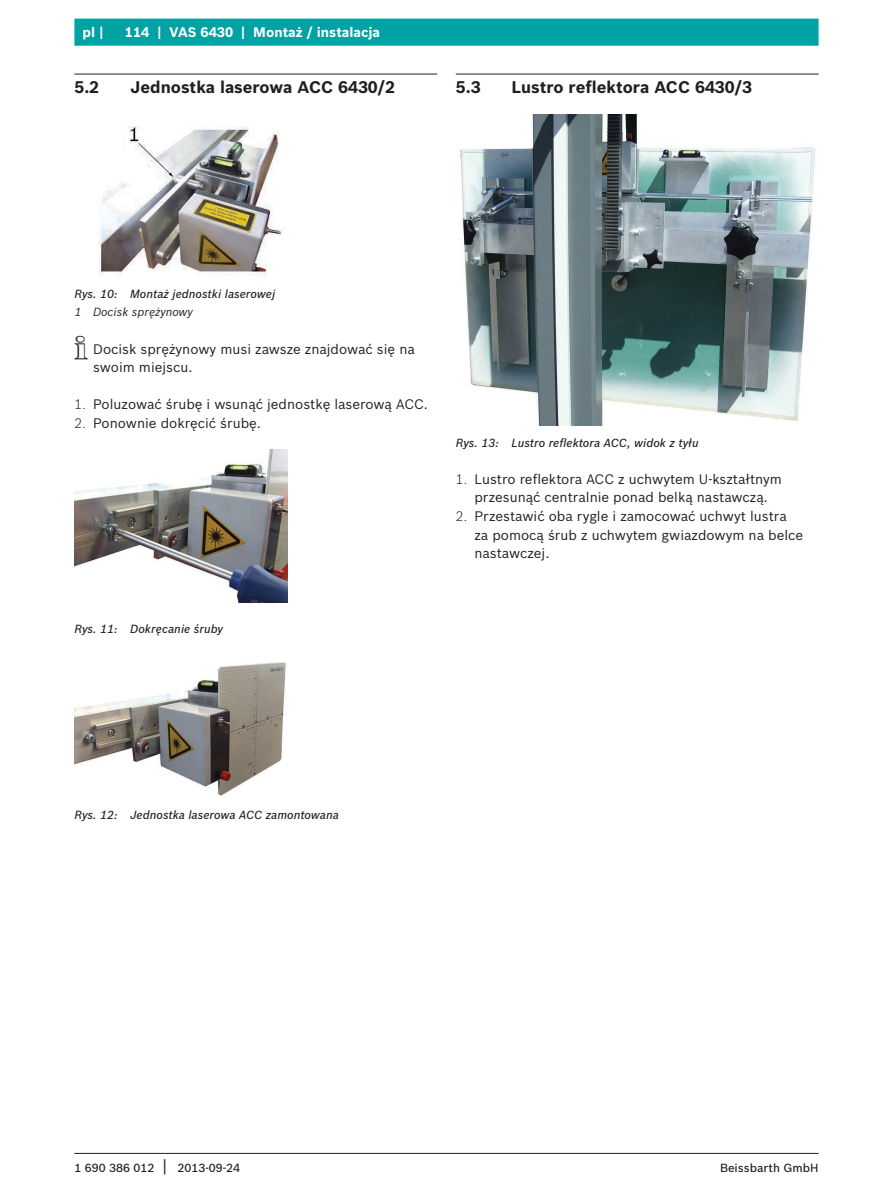
<style>
.page{position:relative;width:893px;height:1191px;background:#fff}
.page>*{position:absolute;margin:0;border:0;box-sizing:border-box;transform-origin:0 0}
.t1{font:700 16.5px "Bosch Sans";color:#231f20}
.t2{font:13.5px/18.6px "Bosch Sans";color:#231f20}
.t3{font:700 13.5px "Bosch Sans";color:#fff}
.t4{font:italic 500 11.55px "Bosch Sans";color:#231f20}
.t5{font:500 11.55px "Bosch Sans";color:#231f20}
.t6{font:italic 11.55px "Bosch Sans";color:#231f20}
.s1{font-family:"AA Diagnostics";font-size:16.5px}
.s2{font-weight:300}
.s3{font-weight:400;font-size:16.5px}
</style>
<div class="page">
<div style="left:74px;top:19px;width:745px;height:27px;background:#00a2a3;border:2px solid #00a2a3"></div>
<hr style="left:74px;top:1153px;width:745px;height:1px;background:#231f20">
<hr style="left:74px;top:74px;width:363px;height:1px;background:#231f20">
<img style="left:98px;top:126px;width:187px;height:151px">
<img style="left:74px;top:449px;width:213px;height:154px">
<img style="left:74px;top:662px;width:212px;height:134px">
<hr style="left:456px;top:74px;width:363px;height:1px;background:#231f20">
<img style="left:460px;top:114px;width:356px;height:311px">
<p class="t3" style="left:83px;top:24px;width:22px">pl |</p>
<p class="t3" style="left:125px;top:24px;width:257px">114 | VAS 6430 | Montaż / instalacja</p>
<p class="t1" style="left:74px;top:77px;width:26px">5.2</p>
<p class="t1" style="left:130px;top:77px;width:266px">Jednostka laserowa ACC 6430/2</p>
<p class="t1" style="left:456px;top:77px;width:26px">5.3</p>
<p class="t1" style="left:512px;top:77px;width:242px">Lustro reflektora ACC 6430/3</p>
<p class="t4" style="left:74px;top:286px;width:202px">Rys. 10: Montaż jednostki laserowej</p>
<p class="t6" style="left:74px;top:305px;width:120px">1 Docisk sprężynowy</p>
<p class="t2" style="left:93px;top:339px;width:323px;text-indent:-19px"><span class="s1">i</span> Docisk sprężynowy musi zawsze znajdować się na swoim miejscu.</p>
<p class="t2" style="left:74px;top:395px;width:355px"><span class="s2">1.</span> Poluzować śrubę i wsunąć jednostkę laserową ACC.</p>
<p class="t2" style="left:74px;top:414px;width:188px"><span class="s2">2.</span> Ponownie dokręcić śrubę.</p>
<p class="t4" style="left:74px;top:621px;width:150px">Rys. 11: Dokręcanie śruby</p>
<p class="t4" style="left:456px;top:435px;width:244px">Rys. 13: Lustro reflektora ACC, widok z tyłu</p>
<p class="t2" style="left:456px;top:469px;width:328px;text-align:center"><span class="s2">1.</span> Lustro reflektora ACC z uchwytem U-kształtnym przesunąć centralnie ponad belką nastawczą.</p>
<p class="t2" style="left:474px;top:507px;width:330px;text-indent:-19px"><span class="s2">2.</span> Przestawić oba rygle i zamocować uchwyt lustra za pomocą śrub z uchwytem gwiazdowym na belce nastawczej.</p>
<p class="t4" style="left:74px;top:807px;width:266px">Rys. 12: Jednostka laserowa ACC zamontowana</p>
<p class="t5" style="left:74px;top:1161px;width:167px">1 690 386 012 <span class="s3">|</span> 2013-09-24</p>
<p class="t5" style="left:720px;top:1161px;width:100px">Beissbarth GmbH</p>
</div>
